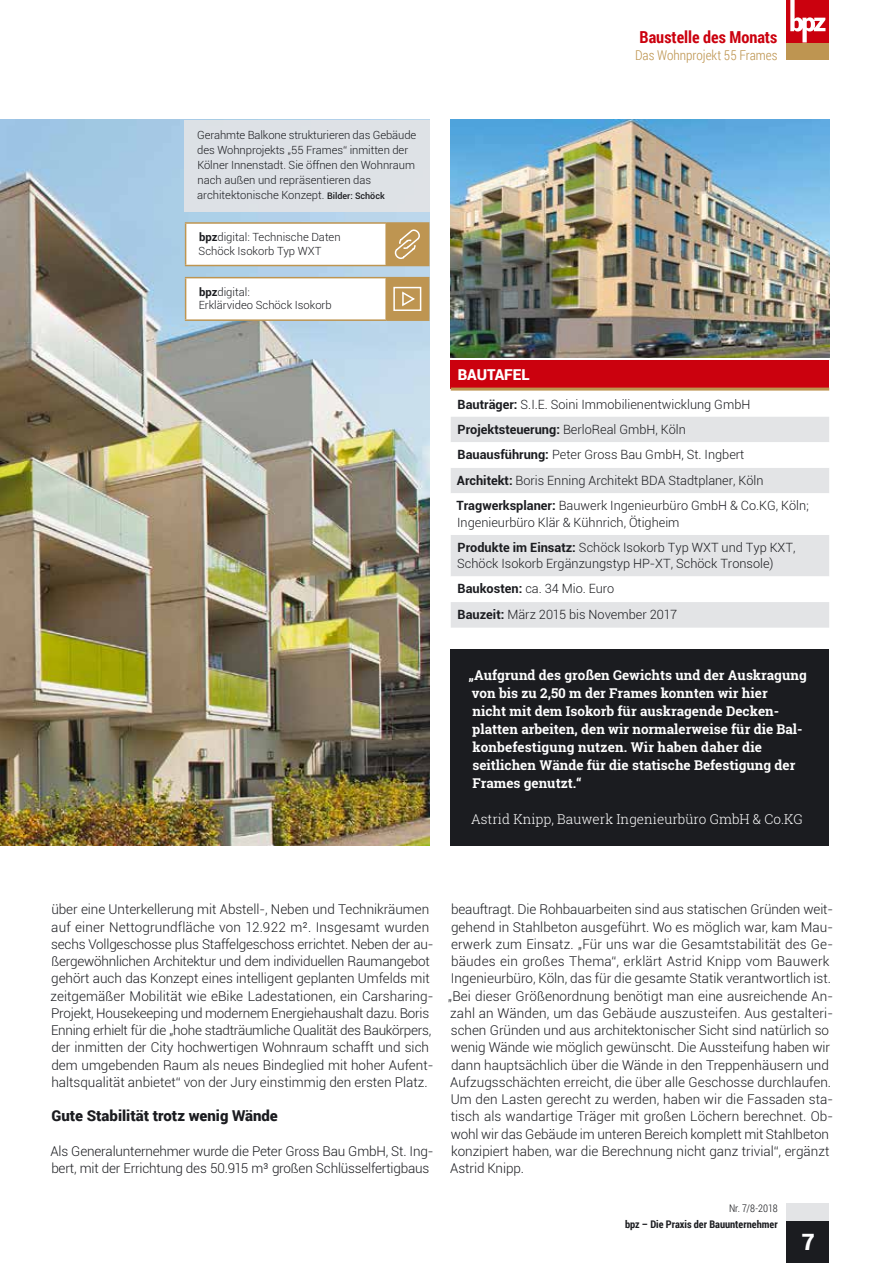
<style>
.page{position:relative;width:893px;height:1263px;background:#fff}
.page>*{position:absolute;margin:0;border:0;box-sizing:border-box;transform-origin:0 0}
.t1{font:900 22.5px "Roboto";color:#fff}
.t2{font:700 16.5px "Roboto Condensed";color:#cb010e}
.t3{font:900 15px "Roboto";color:#1b1c20}
.t4{font:900 15px "Roboto";color:#fff}
.t5{font:300 13.5px/17.2px "Roboto";color:#1b1c20}
.t6{font:700 13.5px/18px "Roboto Slab";color:#fff}
.t7{font:300 13.5px "Roboto Slab";color:#fff}
.t8{font:300 13.5px "Roboto Condensed";color:#be9551}
.t9{font:300 12.75px/25.3px "Roboto";color:#1b1c20}
.t10{font:300 11.25px/15px "Roboto";color:#1b1c20}
.t11{font:700 10.5px "Roboto Condensed";color:#1b1c20}
.t12{font:300 10.5px "Roboto Condensed";color:#1b1c20}
.s1{font-weight:500;font-size:9px}
.s2{font-weight:700}
</style>
<div class="page">
<img style="left:0;top:120px;width:429px;height:725px">
<div style="left:451px;top:361px;width:378px;height:28px;background:#cb010e"></div>
<div style="left:451px;top:417px;width:378px;height:211px;background:#e3e4e6"></div>
<svg style="left:451px;top:442px;width:378px;height:160px"></svg>
<hr style="left:451px;top:388px;width:378px;height:3px;background:#be9551">
<div style="left:451px;top:649px;width:378px;height:196px;background:#1b1c20"></div>
<img style="left:451px;top:120px;width:378px;height:238px">
<div style="left:184px;top:120px;width:245px;height:92px;background:#e3e4e6"></div>
<div style="left:186px;top:223px;width:200px;height:42px;background:#fff"></div>
<hr style="left:185px;top:222px;width:201px;height:2px;background:#be9551">
<hr style="left:185px;top:224px;width:1px;height:41px;background:#be9551">
<hr style="left:386px;top:222px;width:43px;height:2px;background:#be9551">
<hr style="left:385px;top:224px;width:2px;height:41px;background:#be9551">
<hr style="left:428px;top:224px;width:1px;height:41px;background:#be9551">
<hr style="left:185px;top:265px;width:201px;height:1px;background:#be9551">
<hr style="left:386px;top:265px;width:43px;height:1px;background:#be9551">
<div style="left:387px;top:224px;width:41px;height:41px;background:#be9551"></div>
<svg style="left:395px;top:229px;width:25px;height:30px"></svg>
<div style="left:186px;top:278px;width:200px;height:42px;background:#fff"></div>
<hr style="left:185px;top:277px;width:201px;height:1px;background:#be9551">
<hr style="left:185px;top:278px;width:1px;height:41px;background:#be9551">
<hr style="left:386px;top:277px;width:43px;height:1px;background:#be9551">
<hr style="left:385px;top:278px;width:2px;height:41px;background:#be9551">
<hr style="left:428px;top:278px;width:1px;height:41px;background:#be9551">
<hr style="left:185px;top:319px;width:201px;height:2px;background:#be9551">
<hr style="left:386px;top:319px;width:43px;height:2px;background:#be9551">
<div style="left:387px;top:278px;width:41px;height:41px;background:#be9551"></div>
<div style="left:393px;top:287px;width:28px;height:24px;background:#be9551;border:2px solid #fff"></div>
<svg style="left:402px;top:291px;width:13px;height:16px"></svg>
<div style="left:787px;top:1220px;width:42px;height:43px;background:#1b1c20"></div>
<div style="left:787px;top:43px;width:42px;height:17px;background:#be9551"></div>
<div style="left:787px;top:0;width:42px;height:43px;background:#cb010e"></div>
<svg style="left:790px;top:0;width:35px;height:43px"></svg>
<div style="left:787px;top:1203px;width:42px;height:17px;background:#e3e4e6"></div>
<p class="t10" style="left:197px;top:127px;width:221px">Gerahmte Balkone strukturieren das Gebäude des Wohnprojekts „55 Frames“ inmitten der Kölner Innenstadt. Sie öffnen den Wohnraum nach außen und repräsentieren das architektonische Konzept. <span class="s1">Bilder: Schöck</span></p>
<p class="t10" style="left:199px;top:230px;width:144px;line-height:13.5px"><span class="s2">bpz</span>digital: Technische Daten<br>Schöck Isokorb Typ WXT</p>
<p class="t10" style="left:199px;top:285px;width:135px;line-height:13.5px"><span class="s2">bpz</span>digital:<br>Erklärvideo Schöck Isokorb</p>
<p class="t2" style="left:639px;top:25px;width:139px">Baustelle des Monats</p>
<p class="t8" style="left:635px;top:45px;width:144px">Das Wohnprojekt 55 Frames</p>
<p class="t4" style="left:458px;top:364px;width:73px">BAUTAFEL</p>
<p class="t9" style="left:456px;top:391px;width:354px"><span class="s2">Bauträger:</span> S.I.E. Soini Immobilienentwicklung GmbH <span class="s2">Projektsteuerung:</span> BerloReal GmbH, Köln<br><span class="s2">Bauausführung:</span> Peter Gross Bau GmbH, St. Ingbert<br><span class="s2">Architekt:</span> Boris Enning Architekt BDA Stadtplaner, Köln <span class="s2">Tragwerksplaner:</span> Bauwerk Ingenieurbüro GmbH &amp; Co.KG, Köln;</p>
<p class="t9" style="left:457px;top:509px;width:340px">Ingenieurbüro Klär &amp; Kühnrich, Ötigheim<br><span class="s2">Produkte im Einsatz:</span> Schöck Isokorb Typ WXT und Typ KXT,</p>
<p class="t9" style="left:457px;top:551px;width:318px">Schöck Isokorb Ergänzungstyp HP-XT, Schöck Tronsole)<br><span class="s2">Baukosten:</span> ca. 34 Mio. Euro<br><span class="s2">Bauzeit:</span> März 2015 bis November 2017</p>
<p class="t6" style="left:469px;top:666px;width:340px">„Aufgrund des großen Gewichts und der Auskragung von bis zu 2,50 m der Frames konnten wir hier<br>nicht mit dem Isokorb für auskragende Decken&shy;platten arbeiten, den wir normalerweise für die Bal&shy;konbefestigung nutzen. Wir haben daher die seitlichen Wände für die statische Befestigung der Frames genutzt.“</p>
<p class="t7" style="left:471px;top:810px;width:333px">Astrid Knipp, Bauwerk Ingenieurbüro GmbH &amp; Co.KG</p>
<p class="t5" style="left:51px;top:900px;width:384px">über eine Unterkellerung mit Abstell-, Neben und Technikräumen auf einer Nettogrundfläche von 12.922 m². Insgesamt wurden sechs Vollgeschosse plus Staffelgeschoss errichtet. Neben der au&shy;ßergewöhnlichen Architektur und dem individuellen Raumangebot gehört auch das Konzept eines intelligent geplanten Umfelds mit zeitgemäßer Mobilität wie eBike Ladestationen, ein Carsharing-Projekt, Housekeeping und modernem Energiehaushalt dazu. Boris Enning erhielt für die „hohe stadträumliche Qualität des Baukörpers, der inmitten der City hochwertigen Wohnraum schafft und sich dem umgebenden Raum als neues Bindeglied mit hoher Aufent&shy;haltsqualität anbietet“ von der Jury einstimmig den ersten Platz.</p>
<p class="t3" style="left:51px;top:1105px;width:228px">Gute Stabilität trotz wenig Wände</p>
<p class="t5" style="left:51px;top:1142px;width:384px">Als Generalunternehmer wurde die Peter Gross Bau GmbH, St. Ing&shy;bert, mit der Errichtung des 50.915 m³ großen Schlüsselfertigbaus</p>
<p class="t5" style="left:448px;top:900px;width:387px">beauftragt. Die Rohbauarbeiten sind aus statischen Gründen weit&shy;gehend in Stahlbeton ausgeführt. Wo es möglich war, kam Mau&shy;erwerk zum Einsatz. „Für uns war die Gesamtstabilität des Ge&shy;bäudes ein großes Thema“, erklärt Astrid Knipp vom Bauwerk Ingenieurbüro, Köln, das für die gesamte Statik verantwortlich ist. „Bei dieser Größenordnung benötigt man eine ausreichende An&shy;zahl an Wänden, um das Gebäude auszusteifen. Aus gestalteri&shy;schen Gründen und aus architektonischer Sicht sind natürlich so wenig Wände wie möglich gewünscht. Die Aussteifung haben wir dann hauptsächlich über die Wände in den Treppenhäusern und Aufzugsschächten erreicht, die über alle Geschosse durchlaufen.<br>Um den Lasten gerecht zu werden, haben wir die Fassaden sta&shy;tisch als wandartige Träger mit großen Löchern berechnet. Ob&shy;wohl wir das Gebäude im unteren Bereich komplett mit Stahlbeton konzipiert haben, war die Berechnung nicht ganz trivial“, ergänzt Astrid Knipp.</p>
<p class="t12" style="left:729px;top:1201px;width:50px">Nr. 7/8-2018</p>
<p class="t11" style="left:625px;top:1217px;width:154px">bpz – Die Praxis der Bauunternehmer</p>
<h1 class="t1" style="left:802px;top:1226px;width:15px">7</h1>
</div>
